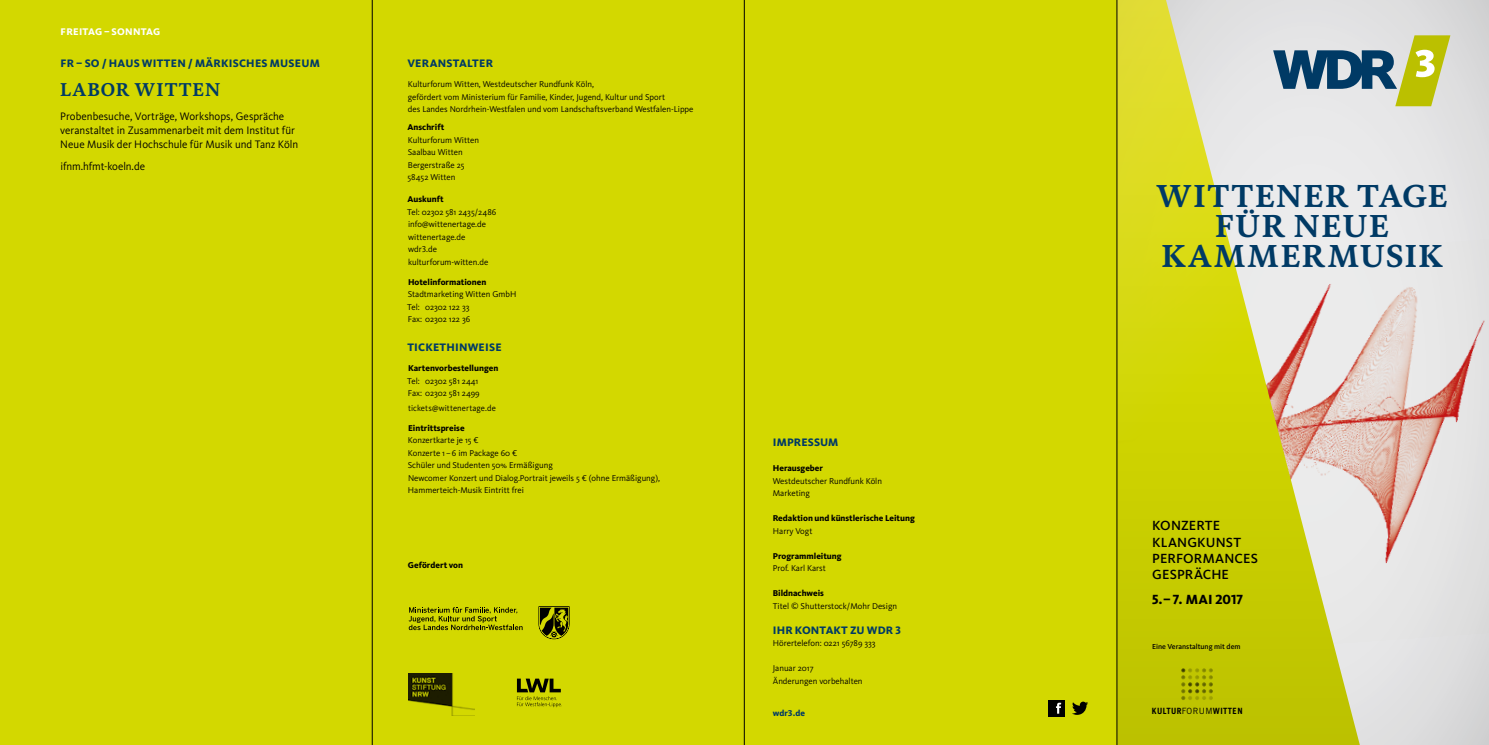
<style>
.page{position:relative;width:1489px;height:745px;background:#fff}
.page>*{position:absolute;margin:0;border:0;box-sizing:border-box;transform-origin:0 0}
.t1{font:700 32.12px/30px "WDR Serif";letter-spacing:.05em;color:#003a65;text-align:center}
.WDR_3___DIN_A5___Inn{font:700 18.75px "WDR Serif";letter-spacing:.055em;color:#003a65}
.t2{font:500 13.75px/16.2px "WDR Sans";letter-spacing:.01em;color:#000}
.t3{font:800 13.75px "WDR Sans";color:#000}
.t4{font:11.25px/14.1px "WDR Sans";color:#000}
.WDR_3___DIN_Lang___I{font:800 11.25px "WDR Sans";letter-spacing:.015em;color:#003a65}
.WDR_3___DIN_A5___Inn-2{font:800 10px "WDR Sans";letter-spacing:.02em;color:#fff}
.WDR_3___DIN_Lang___I-2{font:8.75px/12.5px "WDR Sans";color:#000}
.WDR_3___DIN_Lang___I-3{font:800 8.75px "WDR Sans";color:#000}
.WDR_3___DIN_Lang___I-4{font:800 8.75px "WDR Sans";color:#003a65}
.t5{font:700 8.62px "Trade Gothic";letter-spacing:.05em;color:#000}
.t6{font:500 7.5px "WDR Sans";color:#000}
.s1{font-weight:400}
</style>
<div class="page">
<svg style="left:1362px;top:0;width:126px;height:744px;background:#e1dad9"></svg>
<svg style="left:1117px;top:0;width:245px;height:744px;background:#d6d660"></svg>
<svg style="left:1272px;top:35px;width:178px;height:71px;background:#a2b29c"></svg>
<div style="left:0;top:0;width:1116px;height:744px;background:#d3d800"></div>
<div style="left:1118px;top:653px;width:163px;height:81px;background:#bfc400"></div>
<svg style="left:1181px;top:668px;width:31px;height:31px"></svg>
<svg style="left:408px;top:607px;width:114px;height:22px"></svg>
<svg style="left:538px;top:606px;width:31px;height:32px"></svg>
<img style="left:408px;top:673px;width:67px;height:42px">
<svg style="left:517px;top:678px;width:44px;height:28px"></svg>
<div style="left:1048px;top:699px;width:16px;height:17px;background:#000"></div>
<svg style="left:1056px;top:702px;width:5px;height:11px"></svg>
<svg style="left:1072px;top:701px;width:16px;height:13px"></svg>
<hr style="left:372px;top:0;width:1px;height:744px;background:#000">
<hr style="left:744px;top:0;width:1px;height:744px;background:#000">
<hr style="left:1116px;top:0;width:1px;height:744px;background:#000">
<p class="WDR_3___DIN_A5___Inn-2" style="left:61px;top:26px;width:101px">FREITAG – SONNTAG</p>
<p class="WDR_3___DIN_Lang___I" style="left:61px;top:57px;width:261px">FR – SO / HAUS WITTEN / MÄRKISCHES MUSEUM</p>
<p class="WDR_3___DIN_A5___Inn" style="left:60px;top:78px;width:161px">LABOR WITTEN</p>
<p class="t4" style="left:60px;top:109px;width:225px">Probenbesuche, Vorträge, Workshops, Gespräche</p>
<p class="t4" style="left:60px;top:123px;width:239px">veranstaltet in Zusammenarbeit mit dem Institut für<br>Neue Musik der Hochschule für Musik und Tanz Köln</p>
<p class="t4" style="left:60px;top:159px;width:86px">ifnm.hfmt-koeln.de</p>
<p class="WDR_3___DIN_Lang___I" style="left:407px;top:57px;width:87px">VERANSTALTER</p>
<p class="WDR_3___DIN_Lang___I-2" style="left:408px;top:78px;width:287px">Kulturforum Witten, Westdeutscher Rundfunk Köln,<br>gefördert vom Ministerium für Familie, Kinder, Jugend, Kultur und Sport<br>des Landes Nordrhein-Westfalen und vom Landschaftsverband Westfalen-Lippe</p>
<p class="WDR_3___DIN_Lang___I-3" style="left:407px;top:122px;width:38px">Anschrift</p>
<p class="WDR_3___DIN_Lang___I-2" style="left:408px;top:133px;width:72px">Kulturforum Witten</p>
<p class="WDR_3___DIN_Lang___I-2" style="left:408px;top:146px;width:56px">Saalbau Witten</p>
<p class="WDR_3___DIN_Lang___I-2" style="left:408px;top:158px;width:58px">Bergerstraße 25</p>
<p class="WDR_3___DIN_Lang___I-2" style="left:407px;top:171px;width:49px">58452 Witten</p>
<p class="WDR_3___DIN_Lang___I-3" style="left:407px;top:194px;width:37px">Auskunft</p>
<p class="WDR_3___DIN_Lang___I-2" style="left:407px;top:205px;width:90px">Tel: 02302 581 2435/2486</p>
<p class="WDR_3___DIN_Lang___I-2" style="left:408px;top:218px;width:79px">info@wittenertage.de</p>
<p class="WDR_3___DIN_Lang___I-2" style="left:408px;top:230px;width:59px">wittenertage.de</p>
<p class="WDR_3___DIN_Lang___I-2" style="left:408px;top:243px;width:30px">wdr3.de</p>
<p class="WDR_3___DIN_Lang___I-2" style="left:408px;top:255px;width:82px">kulturforum-witten.de</p>
<p class="WDR_3___DIN_Lang___I-3" style="left:408px;top:276px;width:80px">Hotelinformationen</p>
<p class="WDR_3___DIN_Lang___I-2" style="left:408px;top:288px;width:110px">Stadtmarketing Witten GmbH</p>
<p class="WDR_3___DIN_Lang___I-2" style="left:407px;top:300px;width:64px">Tel: 02302 122 33</p>
<p class="WDR_3___DIN_Lang___I-2" style="left:408px;top:313px;width:64px">Fax: 02302 122 36</p>
<p class="WDR_3___DIN_Lang___I" style="left:407px;top:340px;width:96px">TICKETHINWEISE</p>
<p class="WDR_3___DIN_Lang___I-3" style="left:408px;top:363px;width:92px">Kartenvorbestellungen</p>
<p class="WDR_3___DIN_Lang___I-2" style="left:407px;top:374px;width:72px">Tel: 02302 581 2441</p>
<p class="WDR_3___DIN_Lang___I-2" style="left:408px;top:387px;width:73px">Fax: 02302 581 2499</p>
<p class="WDR_3___DIN_Lang___I-2" style="left:408px;top:401px;width:89px">tickets@wittenertage.de</p>
<p class="WDR_3___DIN_Lang___I-3" style="left:408px;top:422px;width:58px">Eintrittspreise</p>
<p class="WDR_3___DIN_Lang___I-2" style="left:408px;top:433px;width:111px">Konzertkarte je 15 €<br>Konzerte 1–6 im Package 60 €</p>
<p class="WDR_3___DIN_Lang___I-2" style="left:408px;top:458px;width:146px">Schüler und Studenten 50% Ermäßigung</p>
<p class="WDR_3___DIN_Lang___I-2" style="left:408px;top:471px;width:253px">Newcomer Konzert und Dialog.Portrait jeweils 5 € (ohne Ermäßigung),</p>
<p class="WDR_3___DIN_Lang___I-2" style="left:408px;top:483px;width:117px">Hammerteich-Musik Eintritt frei</p>
<p class="WDR_3___DIN_Lang___I-3" style="left:408px;top:559px;width:57px">Gefördert von</p>
<p class="WDR_3___DIN_Lang___I" style="left:772px;top:435px;width:67px">IMPRESSUM</p>
<p class="WDR_3___DIN_Lang___I-3" style="left:772px;top:462px;width:52px">Herausgeber</p>
<p class="WDR_3___DIN_Lang___I-2" style="left:772px;top:474px;width:111px">Westdeutscher Rundfunk Köln</p>
<p class="WDR_3___DIN_Lang___I-2" style="left:772px;top:486px;width:39px">Marketing</p>
<p class="WDR_3___DIN_Lang___I-3" style="left:772px;top:512px;width:143px">Redaktion und künstlerische Leitung</p>
<p class="WDR_3___DIN_Lang___I-2" style="left:772px;top:524px;width:41px">Harry Vogt</p>
<p class="WDR_3___DIN_Lang___I-3" style="left:772px;top:550px;width:70px">Programmleitung</p>
<p class="WDR_3___DIN_Lang___I-2" style="left:772px;top:561px;width:55px">Prof. Karl Karst</p>
<p class="WDR_3___DIN_Lang___I-3" style="left:772px;top:587px;width:53px">Bildnachweis</p>
<p class="WDR_3___DIN_Lang___I-2" style="left:772px;top:599px;width:126px">Titel © Shutterstock/Mohr Design</p>
<p class="WDR_3___DIN_Lang___I" style="left:772px;top:623px;width:130px">IHR KONTAKT ZU WDR 3</p>
<p class="WDR_3___DIN_Lang___I-2" style="left:772px;top:636px;width:104px">Hörertelefon: 0221 56789 333</p>
<p class="WDR_3___DIN_Lang___I-2" style="left:772px;top:661px;width:42px">Januar 2017</p>
<p class="WDR_3___DIN_Lang___I-2" style="left:772px;top:674px;width:91px">Änderungen vorbehalten</p>
<p class="WDR_3___DIN_Lang___I-4" style="left:772px;top:707px;width:34px">wdr3.de</p>
<p class="t1" style="left:1156px;top:181px;width:293px">WITTENER TAGE<br>FÜR NEUE<br>KAMMERMUSIK</p>
<p class="t2" style="left:1152px;top:517px;width:107px">KONZERTE<br>KLANGKUNST<br>PERFORMANCES<br>GESPRÄCHE</p>
<p class="t3" style="left:1151px;top:590px;width:93px">5.– 7. MAI 2017</p>
<p class="t6" style="left:1152px;top:641px;width:90px">Eine Veranstaltung mit dem</p>
<p class="t5" style="left:1151px;top:705px;width:92px">KULTUR<span class="s1">FORUM</span>WITTEN</p>
</div>
